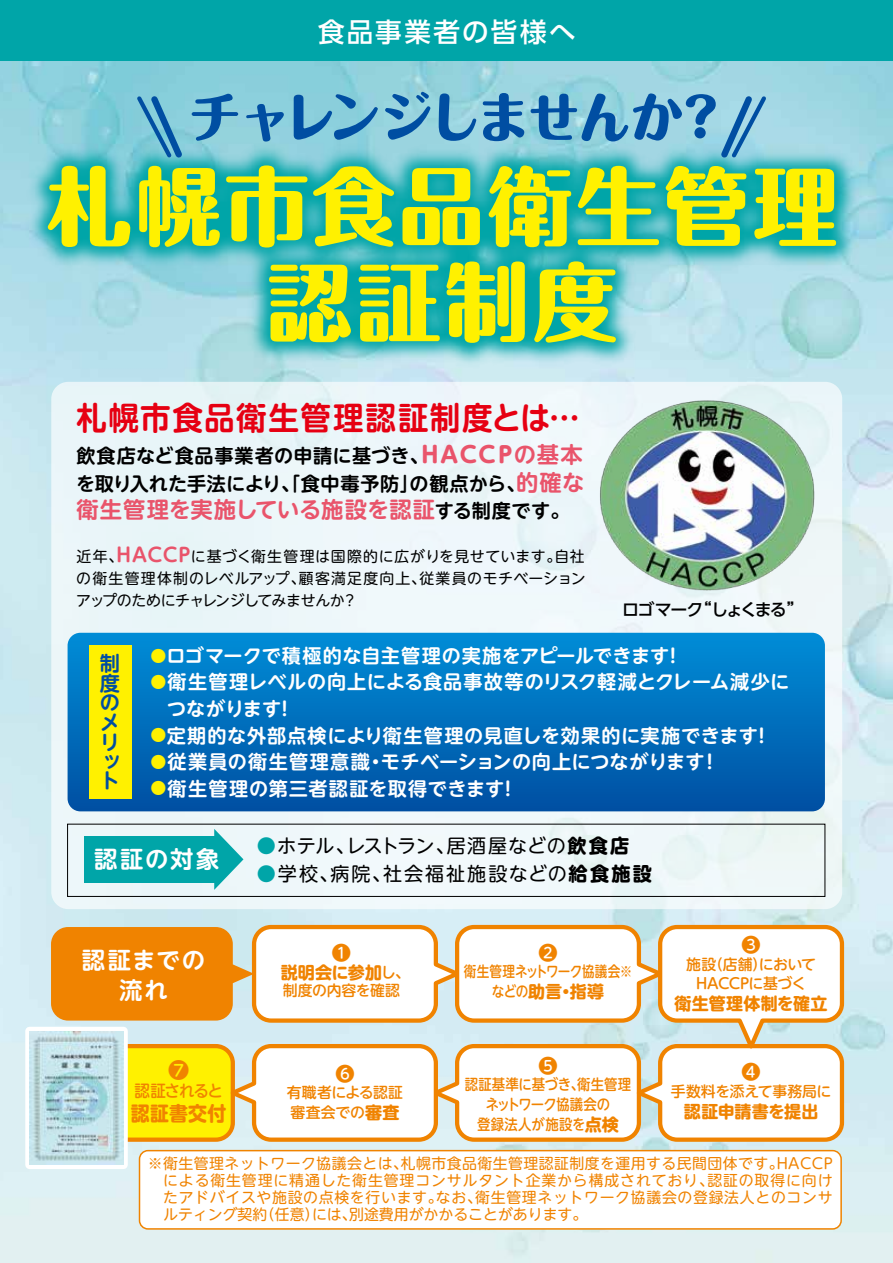
<style>
.page{position:relative;width:893px;height:1263px;background:#fff}
.page>*{position:absolute;margin:0;border:0;box-sizing:border-box;transform-origin:0 0}
.t1{font:800 85.05px/95.7px "Maru Fo Pro";letter-spacing:.04em;color:#fff100;text-align:center}
.t2{font:800 53.1px "Maru Fo Pro";letter-spacing:-.065em;color:#004ea2}
.t3{font:700 31.95px "UD Shin M Go Pro De";letter-spacing:.045em;color:#e60012;scale:.96 1}
.t4{font:500 26.55px "UD Shin Go Pro";letter-spacing:.085em;color:#fff}
.t5{font:700 23.4px/29.7px "UD Shin M Go Pro De";letter-spacing:.085em;color:#fff;text-align:center}
.t6{font:700 22.35px "UD Shin M Go Pro De";color:#e9546b}
.t7{font:500 21px "UD Shin M Go Pro";color:#f08300}
.t8{font:700 20.25px/19.6px "UD Shin M Go Pro De";color:#004ea2}
.t9{font:700 19.95px "UD Shin M Go Pro";letter-spacing:.02em;color:#f08300;scale:.95 1}
.t10{font:700 19.2px/26.5px "UD Shin M Go Pro De";letter-spacing:.03em;color:#fff}
.t11{font:700 19.2px/27.6px "UD Shin M Go Pro De";letter-spacing:.02em;color:#000}
.t12{font:19.2px "UD Shin M Go Pro";letter-spacing:.005em;color:#000}
.t13{font:19.2px "UD Shin M Go Pro";letter-spacing:.1em;color:#000}
.t14{font:500 19.2px "UD Shin M Go Pro";color:#f08300}
.t15{font:700 16.95px "UD Shin M Go Pro";letter-spacing:.005em;color:#f08300}
.t16{font:500 16.95px "UD Shin Go Pro";letter-spacing:-.105em;color:#000}
.t17{font:500 16.35px "UD Shin M Go Pro";letter-spacing:-.075em;color:#f08300;scale:.95 1}
.t18{font:14.85px/17px "UD Shin M Go Pro";color:#f08300;text-align:justify}
.t19{font:14.85px/21.5px "UD Shin M Go Pro";letter-spacing:-.015em;color:#000;text-align:justify}
.t20{font:500 14.85px/20.2px "UD Shin M Go Pro";letter-spacing:-.01em;color:#f08300}
.t21{font:500 14.85px/19.6px "UD Shin M Go Pro";letter-spacing:-.01em;color:#f08300;text-align:center;scale:.9 1}
.t22{font:500 14.85px/19.2px "UD Shin M Go Pro";letter-spacing:-.04em;color:#f08300;text-align:center}
.t23{font:500 14.85px "UD Shin M Go Pro";letter-spacing:-.01em;color:#f08300;scale:.85 1}
.s1{font-family:"UD Shin M Go Pro";font-size:22.35px;color:#e9546b}
.s2{font-size:22.35px;color:#e9546b}
.s3{font-size:19.2px;color:#000}
.s4{font-family:"UD Shin M Go Pro De";font-weight:700;font-size:19.2px;color:#e9546b}
.s5{font-size:15.9px;color:#fff100}
.s6{color:#00a5a8}
.s7{font-weight:700}
.s8{font-weight:500;font-size:14.85px}
.s9{font-weight:700;font-size:16.95px}
</style>
<div class="page">
<img style="left:0;top:60px;width:893px;height:1203px">
<div style="left:51px;top:382px;width:791px;height:527px;background:#edf7fa;border-radius:17px"></div>
<svg style="left:68px;top:633px;width:757px;height:178px;background:#006ebc"></svg>
<div style="left:67px;top:824px;width:758px;height:73px;border:1px solid #000"></div>
<div style="left:0;top:0;width:893px;height:60px;background:#00a5a8"></div>
<svg style="left:51px;top:923px;width:795px;height:221px"></svg>
<img style="left:600px;top:414px;width:222px;height:178px">
<img style="left:0;top:93px;width:893px;height:321px">
<img style="left:135px;top:60px;width:640px;height:142px">
<svg style="left:716px;top:91px;width:54px;height:72px;background:#80bdd7"></svg>
<svg style="left:134px;top:91px;width:53px;height:72px;background:#66b3cd"></svg>
<div style="left:85px;top:836px;width:132px;height:46px;background:#00a5a8"></div>
<svg style="left:214px;top:829px;width:29px;height:61px"></svg>
<div style="left:25px;top:1027px;width:103px;height:142px;border:9px solid #fff"></div>
<img style="left:30px;top:1031px;width:94px;height:134px">
<div style="left:89px;top:645px;width:42px;height:154px;background:#fff100"></div>
<div style="left:139px;top:1150px;width:702px;height:79px;background:#fff;border-radius:9px"></div>
<div style="left:139px;top:1150px;width:703px;height:80px;border:2px solid #f08300;border-radius:9px"></div>
<h3 class="t4" style="left:318px;top:10px;width:259px">食品事業者の皆様へ</h3>
<h2 class="t2" style="left:189px;top:75px;width:531px">チャレンジしませんか?</h2>
<h1 class="t1" style="left:47px;top:149px;width:793px">札幌市食品衛生管理認証制度</h1>
<h3 class="t3" style="left:76px;top:392px;width:526px">札幌市食品衛生管理認証制度とは…</h3>
<p class="t11" style="left:76px;top:441px;width:510px">飲食店など食品事業者の申請に基づき、<span class="s1">ＨＡＣＣＰ</span><span class="s2">の基本</span>を取り入れた手法により、「食中毒予防」の観点から、<span class="s2">的確な</span></p>
<h3 class="t6" style="left:76px;top:491px;width:495px">衛生管理を実施している施設を認証<span class="s3">する制度です。</span></h3>
<p class="t19" style="left:76px;top:545px;width:511px">近年、<span class="s4">HACCP</span>に基づく衛生管理は国際的に広がりを見せています。自社の衛生管理体制のレベルアップ、顧客満足度向上、従業員のモチベーションアップのためにチャレンジしてみませんか？</p>
<p class="t16" style="left:622px;top:596px;width:183px">ロゴマーク“しょくまる”</p>
<h3 class="t8" style="left:100px;top:652px;width:21px">制度のメリット</h3>
<p class="t10" style="left:151px;top:641px;width:527px"><span class="s5">●</span>ロゴマークで積極的な自主管理の実施をアピールできます!</p>
<p class="t10" style="left:167px;top:668px;width:624px;text-indent:-17px"><span class="s5">●</span>衛生管理レベルの向上による食品事故等のリスク軽減とクレーム減少につながります!</p>
<p class="t10" style="left:151px;top:721px;width:616px"><span class="s5">●</span>定期的な外部点検により衛生管理の見直しを効果的に実施できます!</p>
<p class="t10" style="left:151px;top:747px;width:570px"><span class="s5">●</span>従業員の衛生管理意識・モチベーションの向上につながります！</p>
<p class="t10" style="left:151px;top:774px;width:362px"><span class="s5">●</span>衛生管理の第三者認証を取得できます!</p>
<h3 class="t5" style="left:94px;top:843px;width:127px">認証の対象</h3>
<h3 class="t5" style="left:82px;top:944px;width:125px">認証までの流れ</h3>
<h3 class="t7" style="left:168px;top:1053px;width:23px">❼</h3>
<p class="t17" style="left:135px;top:1077px;width:95px">認証されると</p>
<h3 class="t9" style="left:131px;top:1097px;width:102px">認証書交付</h3>
<p class="t12" style="left:257px;top:830px;width:374px"><span class="s6">●</span>ホテル、レストラン、居酒屋などの<span class="s7">飲食店</span></p>
<p class="t13" style="left:257px;top:858px;width:397px"><span class="s6">●</span>学校、病院、社会福祉施設などの<span class="s7">給食施設</span></p>
<p class="t14" style="left:332px;top:937px;width:21px">❶</p>
<p class="t15" style="left:281px;top:959px;width:131px">説明会に参加<span class="s8">し、</span></p>
<p class="t20" style="left:283px;top:980px;width:119px">制度の内容を確認</p>
<p class="t14" style="left:335px;top:1058px;width:21px">❻</p>
<p class="t20" style="left:287px;top:1081px;width:118px">有職者による認証審査会での<span class="s9">審査</span></p>
<p class="t14" style="left:538px;top:937px;width:21px">❷</p>
<p class="t23" style="left:464px;top:959px;width:200px">衛生管理ネットワーク協議会※</p>
<p class="t15" style="left:492px;top:978px;width:114px"><span class="s8">などの</span>助言・指導</p>
<p class="t14" style="left:538px;top:1050px;width:21px">❺</p>
<p class="t21" style="left:465px;top:1074px;width:187px">認証基準に基づき、衛生管理ネットワーク協議会の<br>登録法人が施設を<span class="s9">点検</span></p>
<p class="t14" style="left:741px;top:929px;width:21px">❸</p>
<p class="t22" style="left:686px;top:953px;width:131px">施設（店舗）において<br>HACCPに基づく</p>
<p class="t15" style="left:674px;top:989px;width:155px">衛生管理体制を確立</p>
<p class="t14" style="left:741px;top:1056px;width:21px">❹</p>
<p class="t20" style="left:671px;top:1080px;width:162px">手数料を添えて事務局に</p>
<p class="t15" style="left:684px;top:1097px;width:136px">認証申請書を提出</p>
<p class="t18" style="left:163px;top:1154px;width:671px;text-indent:-15px">※衛生管理ネットワーク協議会とは、札幌市食品衛生管理認証制度を運用する民間団体です。HACCPによる衛生管理に精通した衛生管理コンサルタント企業から構成されており、認証の取得に向けたアドバイスや施設の点検を行います。なお、衛生管理ネットワーク協議会の登録法人とのコンサルティング契約（任意）には、別途費用がかかることがあります。</p>
</div>
